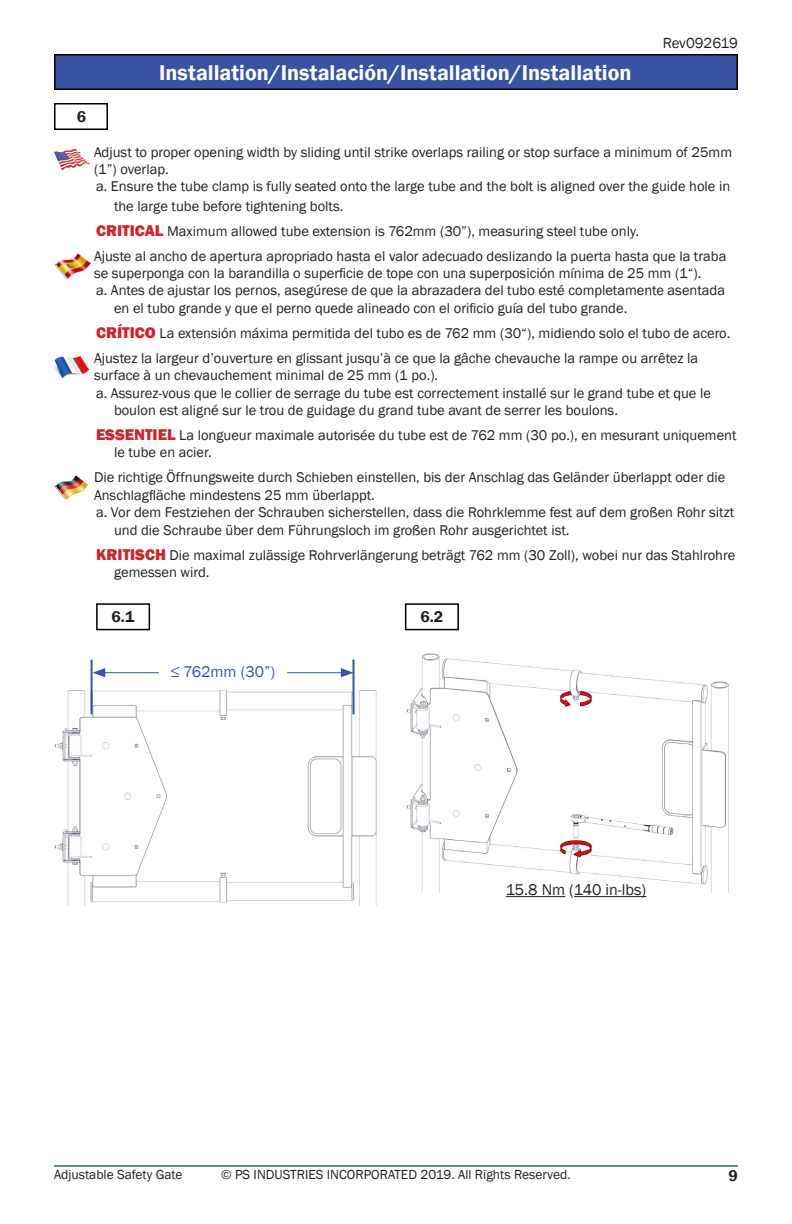
<style>
.page{position:relative;width:792px;height:1224px;background:#fff}
.page>*{position:absolute;margin:0;border:0;box-sizing:border-box;transform-origin:0 0}
.t1{font:600 22px "Franklin Gothic";color:#fff}
.t2{font:16px "Franklin Gothic";color:#231f20}
.t3{font:16px "Franklin Gothic";color:#3953a4}
.t4{font:600 16px "Franklin Gothic";color:#231f20}
.t5{font:15px "Franklin Gothic";letter-spacing:-.005em;color:#231f20}
.t6{font:14.4px/17.4px "Franklin Gothic";color:#231f20}
.t7{font:13.6px "Franklin Gothic";color:#231f20}
.s1{font-weight:800;font-size:16px;color:#d2232a}
</style>
<div class="page">
<hr style="left:54px;top:1165px;width:684px;height:2px;background:#3954a5">
<div style="left:54px;top:54px;width:684px;height:36px;background:#3953a4;border:2px solid #000"></div>
<img style="left:54px;top:150px;width:35px;height:19px">
<img style="left:55px;top:253px;width:35px;height:26px">
<img style="left:54px;top:355px;width:35px;height:22px">
<img style="left:54px;top:475px;width:34px;height:23px">
<img style="left:54px;top:682px;width:323px;height:223px">
<hr style="left:353px;top:660px;width:2px;height:54px;background:#3953a4">
<hr style="left:102px;top:672px;width:57px;height:1px;background:#3953a4">
<svg style="left:93px;top:668px;width:12px;height:9px"></svg>
<hr style="left:91px;top:660px;width:2px;height:54px;background:#3953a4">
<hr style="left:287px;top:672px;width:57px;height:1px;background:#3953a4">
<svg style="left:341px;top:668px;width:12px;height:9px"></svg>
<img style="left:406px;top:653px;width:323px;height:240px">
<hr style="left:506px;top:896px;width:59px;height:1px;background:#231f20">
<hr style="left:574px;top:896px;width:72px;height:1px;background:#231f20">
<div style="left:96px;top:603px;width:54px;height:27px;border:2px solid #000"></div>
<div style="left:405px;top:603px;width:54px;height:27px;border:2px solid #000"></div>
<div style="left:54px;top:103px;width:54px;height:27px;border:2px solid #000"></div>
<p class="t1" style="left:159px;top:59px;width:474px">Installation/Instalación/Installation/Installation</p>
<p class="t5" style="left:663px;top:34px;width:77px">Rev092619</p>
<p class="t4" style="left:77px;top:107px;width:11px">6</p>
<p class="t6" style="left:94px;top:143px;width:640px">Adjust to proper opening width by sliding until strike overlaps railing or stop surface a minimum of 25mm (1”) overlap.</p>
<p class="t6" style="left:114px;top:177px;width:618px;line-height:19.2px;text-indent:-18px">a. Ensure the tube clamp is fully seated onto the large tube and the bolt is aligned over the guide hole in the large tube before tightening bolts.</p>
<p class="t6" style="left:96px;top:222px;width:545px"><span class="s1">CRITICAL</span> Maximum allowed tube extension is 762mm (30”), measuring steel tube only.</p>
<p class="t6" style="left:94px;top:247px;width:634px">Ajuste al ancho de apertura apropriado hasta el valor adecuado deslizando la puerta hasta que la traba se superponga con la barandilla o superficie de tope con una superposición mínima de 25 mm (1“).</p>
<p class="t6" style="left:114px;top:282px;width:613px;text-indent:-18px">a. Antes de ajustar los pernos, asegúrese de que la abrazadera del tubo esté completamente asentada en el tubo grande y que el perno quede alineado con el orificio guía del tubo grande.</p>
<p class="t6" style="left:96px;top:325px;width:636px"><span class="s1">CRÍTICO</span> La extensión máxima permitida del tubo es de 762 mm (30“), midiendo solo el tubo de acero.</p>
<p class="t6" style="left:94px;top:350px;width:606px">Ajustez la largeur d’ouverture en glissant jusqu’à ce que la gâche chevauche la rampe ou arrêtez la surface à un chevauchement minimal de 25 mm (1 po.).</p>
<p class="t6" style="left:114px;top:384px;width:599px;text-indent:-18px">a. Assurez-vous que le collier de serrage du tube est correctement installé sur le grand tube et que le boulon est aligné sur le trou de guidage du grand tube avant de serrer les boulons.</p>
<p class="t6" style="left:114px;top:427px;width:624px;text-indent:-18px"><span class="s1">ESSENTIEL</span> La longueur maximale autorisée du tube est de 762 mm (30 po.), en mesurant uniquement le tube en acier.</p>
<p class="t6" style="left:94px;top:469px;width:633px">Die richtige Öffnungsweite durch Schieben einstellen, bis der Anschlag das Geländer überlappt oder die<br>Anschlagfläche mindestens 25 mm überlappt.</p>
<p class="t6" style="left:114px;top:504px;width:622px;text-indent:-18px">a. Vor dem Festziehen der Schrauben sicherstellen, dass die Rohrklemme fest auf dem großen Rohr sitzt und die Schraube über dem Führungsloch im großen Rohr ausgerichtet ist.</p>
<p class="t6" style="left:114px;top:546px;width:623px;text-indent:-18px"><span class="s1">KRITISCH</span> Die maximal zulässige Rohrverlängerung beträgt 762 mm (30 Zoll), wobei nur das Stahlrohre gemessen wird.</p>
<p class="t4" style="left:112px;top:607px;width:25px">6.1</p>
<p class="t4" style="left:420px;top:607px;width:24px">6.2</p>
<p class="t3" style="left:171px;top:662px;width:106px">≤ 762mm (30”)</p>
<p class="t2" style="left:506px;top:880px;width:142px">15.8 Nm (140 in-lbs)</p>
<p class="t7" style="left:54px;top:1166px;width:130px">Adjustable Safety Gate</p>
<p class="t7" style="left:221px;top:1166px;width:351px">© PS INDUSTRIES INCORPORATED 2019. All Rights Reserved.</p>
<p class="t4" style="left:729px;top:1166px;width:11px">9</p>
</div>
